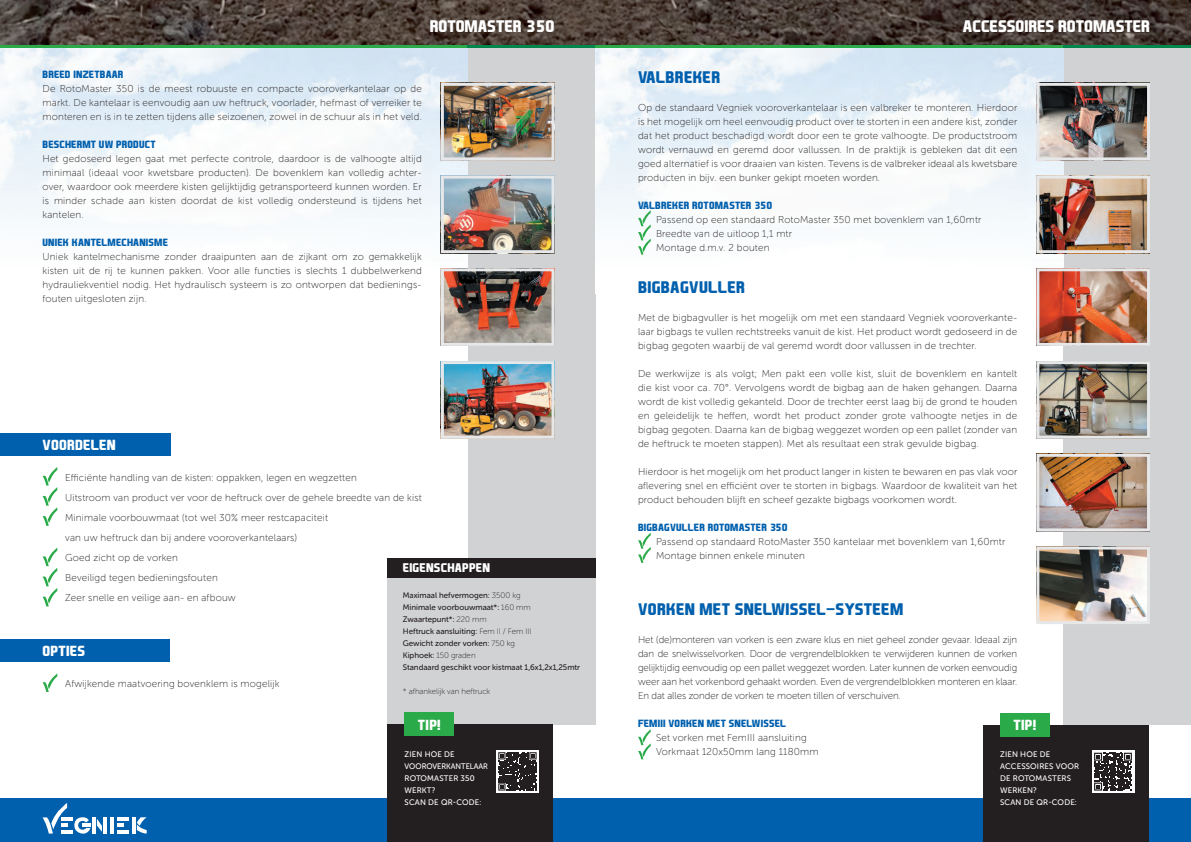
<style>
.page{position:relative;width:1191px;height:842px;background:#fff}
.page>*{position:absolute;margin:0;border:0;box-sizing:border-box;transform-origin:0 0}
.t1{font:700 16px "EA Sports Covers SC";letter-spacing:.02em;color:#0160ae}
.t2{font:700 16px "EA Sports Covers SC";color:#fff}
.t3{font:700 14px "EA Sports Covers SC";letter-spacing:.02em;color:#fff}
.t4{font:700 12px "EA Sports Covers SC";letter-spacing:.02em;color:#fff}
.t5{font:10px/14px "Museo Sans Rounded 100";letter-spacing:.02em;color:#231f20;text-align:justify}
.t6{font:700 10px "EA Sports Covers SC";letter-spacing:.02em;color:#0160ae}
.t7{font:8px/12px "Museo Sans Rounded 500";color:#231f20}
.t8{font:8px/12px "Museo Sans Rounded 500";letter-spacing:.02em;color:#fff}
.t9{font:8px "Museo Sans Rounded 100";color:#231f20}
.s1{font-family:"Museo Sans Rounded 100"}
.s2{font-family:"Museo Sans Rounded 500"}
</style>
<div class="page">
<div style="left:468px;top:0;width:127px;height:558px;background:#d1d2d4"></div>
<div style="left:1063px;top:0;width:128px;height:724px;background:#d1d2d4"></div>
<img style="left:0;top:0;width:1191px;height:46px">
<img style="left:595px;top:48px;width:468px;height:206px">
<img style="left:0;top:48px;width:468px;height:245px">
<div style="left:0;top:433px;width:170px;height:23px;background:#0160ae"></div>
<svg style="left:43px;top:467px;width:14px;height:59px"></svg>
<svg style="left:43px;top:548px;width:14px;height:58px"></svg>
<div style="left:0;top:798px;width:387px;height:44px;background:#0160ae"></div>
<svg style="left:43px;top:803px;width:48px;height:31px"></svg>
<hr style="left:92px;top:817px;width:4px;height:17px;background:#fff">
<svg style="left:97px;top:819px;width:5px;height:13px"></svg>
<hr style="left:103px;top:817px;width:4px;height:17px;background:#fff">
<hr style="left:110px;top:817px;width:4px;height:17px;background:#fff">
<hr style="left:117px;top:817px;width:12px;height:4px;background:#fff">
<svg style="left:117px;top:824px;width:6px;height:3px"></svg>
<hr style="left:117px;top:830px;width:12px;height:4px;background:#fff">
<hr style="left:132px;top:817px;width:4px;height:17px;background:#fff">
<svg style="left:137px;top:817px;width:10px;height:16px"></svg>
<hr style="left:0;top:46px;width:468px;height:2px;background:#2aaa49">
<hr style="left:468px;top:46px;width:136px;height:2px;background:#00854a">
<img style="left:445px;top:272px;width:105px;height:70px">
<div style="left:441px;top:268px;width:113px;height:78px;border:3px solid #e6e7e9"></div>
<img style="left:445px;top:365px;width:105px;height:70px">
<div style="left:441px;top:361px;width:113px;height:78px;border:3px solid #e6e7e9"></div>
<img style="left:445px;top:180px;width:105px;height:69px">
<div style="left:441px;top:176px;width:113px;height:77px;border:3px solid #e6e7e9"></div>
<img style="left:445px;top:87px;width:105px;height:69px">
<div style="left:441px;top:83px;width:113px;height:77px;border:3px solid #e6e7e9"></div>
<div style="left:0;top:639px;width:170px;height:23px;background:#0160ae"></div>
<svg style="left:43px;top:673px;width:14px;height:19px"></svg>
<div style="left:387px;top:578px;width:208px;height:146px;background:#d1d2d4"></div>
<div style="left:387px;top:558px;width:208px;height:20px;background:#231f20"></div>
<div style="left:387px;top:724px;width:166px;height:118px;background:#231f20"></div>
<svg style="left:496px;top:750px;width:43px;height:43px"></svg>
<svg style="left:498px;top:752px;width:38px;height:38px"></svg>
<div style="left:404px;top:713px;width:50px;height:23px;background:#2aaa49"></div>
<div style="left:553px;top:798px;width:429px;height:44px;background:#0160ae"></div>
<div style="left:1148px;top:798px;width:43px;height:44px;background:#0160ae"></div>
<hr style="left:595px;top:46px;width:468px;height:2px;background:#2aaa49">
<hr style="left:1063px;top:46px;width:128px;height:2px;background:#00854a">
<img style="left:1040px;top:365px;width:106px;height:70px">
<div style="left:1036px;top:361px;width:114px;height:78px;border:3px solid #e6e7e9"></div>
<img style="left:1040px;top:87px;width:106px;height:69px">
<div style="left:1036px;top:83px;width:114px;height:77px;border:3px solid #e6e7e9"></div>
<img style="left:1040px;top:272px;width:106px;height:70px">
<div style="left:1036px;top:268px;width:114px;height:78px;border:3px solid #e6e7e9"></div>
<img style="left:1040px;top:551px;width:106px;height:69px">
<div style="left:1036px;top:547px;width:114px;height:77px;border:3px solid #e6e7e9"></div>
<img style="left:1040px;top:180px;width:106px;height:69px">
<div style="left:1036px;top:176px;width:114px;height:77px;border:3px solid #e6e7e9"></div>
<img style="left:1040px;top:458px;width:106px;height:69px">
<div style="left:1036px;top:454px;width:114px;height:77px;border:3px solid #e6e7e9"></div>
<div style="left:982px;top:725px;width:166px;height:117px;background:#231f20"></div>
<div style="left:1091px;top:750px;width:43px;height:43px;background:#fff"></div>
<svg style="left:1094px;top:753px;width:38px;height:38px"></svg>
<div style="left:1000px;top:713px;width:49px;height:23px;background:#2aaa49"></div>
<svg style="left:638px;top:210px;width:12px;height:45px"></svg>
<svg style="left:638px;top:533px;width:12px;height:30px"></svg>
<svg style="left:638px;top:730px;width:12px;height:29px"></svg>
<h1 class="t2" style="left:430px;top:16px;width:126px">ROTOMASTER 350</h1>
<p class="t6" style="left:43px;top:68px;width:82px">BREED INZETBAAR</p>
<p class="t5" style="left:43px;top:82px;width:381px">De RotoMaster 350 is de meest robuuste en compacte vooroverkantelaar op de markt. De kantelaar is eenvoudig aan uw heftruck, voorlader, hefmast of verreiker te monteren en is in te zetten tijdens alle seizoenen, zowel in de schuur als in het veld.</p>
<p class="t6" style="left:43px;top:138px;width:115px">BESCHERMT UW PRODUCT</p>
<p class="t5" style="left:43px;top:152px;width:381px">Het gedoseerd legen gaat met perfecte controle, daardoor is de valhoogte altijd minimaal (ideaal voor kwetsbare producten). De bovenklem kan volledig achter&shy;over, waardoor ook meerdere kisten gelijktijdig getransporteerd kunnen worden. Er is minder schade aan kisten doordat de kist volledig ondersteund is tijdens het kantelen.</p>
<p class="t6" style="left:43px;top:236px;width:127px">UNIEK KANTELMECHANISME</p>
<p class="t5" style="left:43px;top:250px;width:381px">Uniek kantelmechanisme zonder draaipunten aan de zijkant om zo gemakkelijk kisten uit de rij te kunnen pakken. Voor alle functies is slechts 1 dubbelwerkend hydrauliekventiel nodig. Het hydraulisch systeem is zo ontworpen dat bedienings&shy;fouten uitgesloten zijn.</p>
<h2 class="t3" style="left:43px;top:436px;width:75px">VOORDELEN</h2>
<p class="t5" style="left:65px;top:467px;width:358px;line-height:20px;text-align:left">Efficiënte handling van de kisten: oppakken, legen en wegzetten<br>Uitstroom van product ver voor de heftruck over de gehele breedte van de kist Minimale voorbouwmaat (tot wel 30% meer restcapaciteit<br>van uw heftruck dan bij andere vooroverkantelaars)<br>Goed zicht op de vorken<br>Beveiligd tegen bedieningsfouten<br>Zeer snelle en veilige aan- en afbouw</p>
<p class="t4" style="left:403px;top:560px;width:89px">EIGENSCHAPPEN</p>
<p class="t7" style="left:403px;top:589px;width:130px">Maximaal hefvermogen: <span class="s1">3500 kg<br></span>Minimale voorbouwmaat*: <span class="s1">160 mm<br></span>Zwaartepunt*: <span class="s1">220 mm<br></span>Heftruck aansluiting: <span class="s1">Fem II / Fem III<br></span>Gewicht zonder vorken: <span class="s1">750 kg</span></p>
<p class="t9" style="left:403px;top:651px;width:74px"><span class="s2">Kiphoek:</span> 150 graden</p>
<p class="t7" style="left:403px;top:661px;width:179px">Standaard geschikt voor kistmaat 1,6x1,2x1,25mtr</p>
<p class="t9" style="left:403px;top:687px;width:89px">* afhankelijk van heftruck</p>
<h2 class="t3" style="left:43px;top:642px;width:44px">OPTIES</h2>
<p class="t5" style="left:65px;top:677px;width:216px">Afwijkende maatvoering bovenklem is mogelijk</p>
<h2 class="t3" style="left:418px;top:716px;width:24px">TIP!</h2>
<p class="t8" style="left:404px;top:748px;width:85px">ZIEN HOE DE<br>VOOROVERKANTELAAR<br>ROTOMASTER 350<br>WERKT?<br>SCAN DE QR-CODE:</p>
<h1 class="t2" style="left:963px;top:16px;width:188px">ACCESSOIRES ROTOMASTER</h1>
<h1 class="t1" style="left:638px;top:67px;width:84px">VALBREKER</h1>
<p class="t5" style="left:638px;top:100px;width:381px">Op de standaard Vegniek vooroverkantelaar is een valbreker te monteren. Hierdoor is het mogelijk om heel eenvoudig product over te storten in een andere kist, zonder dat het product beschadigd wordt door een te grote valhoogte. De productstroom wordt vernauwd en geremd door vallussen. In de praktijk is gebleken dat dit een goed alternatief is voor draaien van kisten. Tevens is de valbreker ideaal als kwetsbare producten in bijv. een bunker gekipt moeten worden.</p>
<p class="t6" style="left:638px;top:199px;width:135px">VALBREKER ROTOMASTER 350</p>
<p class="t5" style="left:656px;top:212px;width:327px;text-align:left">Passend op een standaard RotoMaster 350 met bovenklem van 1,60mtr<br>Breedte van de uitloop 1,1 mtr<br>Montage d.m.v. 2 bouten</p>
<h1 class="t1" style="left:638px;top:277px;width:108px">BIGBAGVULLER</h1>
<p class="t5" style="left:638px;top:310px;width:381px">Met de bigbagvuller is het mogelijk om met een standaard Vegniek vooroverkante&shy;laar bigbags te vullen rechtstreeks vanuit de kist. Het product wordt gedoseerd in de bigbag gegoten waarbij de val geremd wordt door vallussen in de trechter.</p>
<p class="t5" style="left:638px;top:366px;width:381px">De werkwijze is als volgt; Men pakt een volle kist, sluit de bovenklem en kantelt die kist voor ca. 70°. Vervolgens wordt de bigbag aan de haken gehangen. Daarna wordt de kist volledig gekanteld. Door de trechter eerst laag bij de grond te houden en geleidelijk te heffen, wordt het product zonder grote valhoogte netjes in de bigbag gegoten. Daarna kan de bigbag weggezet worden op een pallet (zonder van de heftruck te moeten stappen). Met als resultaat een strak gevulde bigbag.</p>
<p class="t5" style="left:638px;top:464px;width:381px">Hierdoor is het mogelijk om het product langer in kisten te bewaren en pas vlak voor aflevering snel en efficiënt over te storten in bigbags. Waardoor de kwaliteit van het product behouden blijft en scheef gezakte bigbags voorkomen wordt.</p>
<p class="t6" style="left:638px;top:521px;width:151px">BIGBAGVULLER ROTOMASTER 350</p>
<p class="t5" style="left:656px;top:534px;width:351px">Passend op standaard RotoMaster 350 kantelaar met bovenklem van 1,60mtr<br>Montage binnen enkele minuten</p>
<h1 class="t1" style="left:638px;top:599px;width:267px">VORKEN MET SNELWISSEL-SYSTEEM</h1>
<p class="t5" style="left:638px;top:632px;width:381px">Het (de)monteren van vorken is een zware klus en niet geheel zonder gevaar. Ideaal zijn dan de snelwisselvorken. Door de vergrendelblokken te verwijderen kunnen de vorken gelijktijdig eenvoudig op een pallet weggezet worden. Later kunnen de vorken eenvoudig weer aan het vorkenbord gehaakt worden. Even de vergrendelblokken monteren en klaar.<br>En dat alles zonder de vorken te moeten tillen of verschuiven.</p>
<p class="t6" style="left:638px;top:717px;width:149px">FEMIII VORKEN MET SNELWISSEL</p>
<p class="t5" style="left:656px;top:730px;width:164px">Set vorken met FemIII aansluiting<br>Vorkmaat 120x50mm lang 1180mm</p>
<h2 class="t3" style="left:1013px;top:716px;width:24px">TIP!</h2>
<p class="t8" style="left:1000px;top:748px;width:80px">ZIEN HOE DE<br>ACCESSOIRES VOOR<br>DE ROTOMASTERS<br>WERKEN?<br>SCAN DE QR-CODE:</p>
</div>
